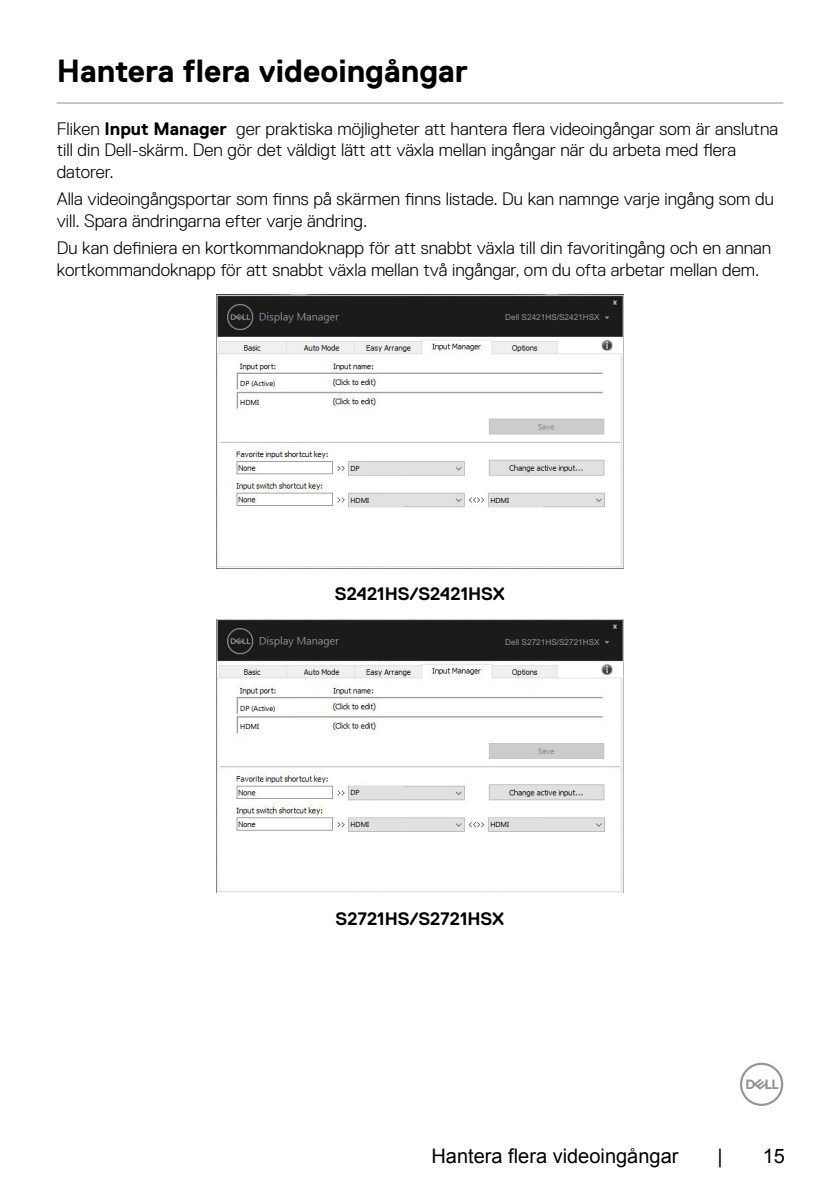
<style>
.page{position:relative;width:840px;height:1191px;background:#fff}
.page>*{position:absolute;margin:0;border:0;box-sizing:border-box;transform-origin:0 0}
.t1{font:700 32px "Dell Replica";color:#000}
.t2{font:20px "Arial";color:#000}
.t3{font:300 18px/21.6px "Dell Replica";color:#000}
.t4{font:700 18px "Dell Replica";color:#000}
.t5{font:8.2px "Arial";color:#939393}
.t6{font:7.2px "Ebrima";color:#000}
.s1{font-weight:700}
</style>
<div class="page">
<svg style="left:740px;top:1062px;width:42px;height:44px"></svg>
<hr style="left:57px;top:103px;width:725px;height:1px;background:#939598">
<img style="left:216px;top:295px;width:407px;height:273px">
<div style="left:239px;top:376px;width:53px;height:12px;background:#fff"></div>
<div style="left:239px;top:394px;width:53px;height:12px;background:#fff"></div>
<div style="left:522px;top:313px;width:88px;height:10px;background:#1b1b1b"></div>
<div style="left:349px;top:462px;width:53px;height:12px;background:#e1e1e1"></div>
<div style="left:349px;top:494px;width:53px;height:12px;background:#e1e1e1"></div>
<div style="left:489px;top:494px;width:53px;height:12px;background:#e1e1e1"></div>
<img style="left:216px;top:619px;width:407px;height:274px">
<div style="left:239px;top:700px;width:53px;height:12px;background:#fff"></div>
<div style="left:239px;top:719px;width:53px;height:12px;background:#fff"></div>
<div style="left:522px;top:638px;width:88px;height:10px;background:#1b1b1b"></div>
<div style="left:349px;top:786px;width:53px;height:12px;background:#e1e1e1"></div>
<div style="left:349px;top:818px;width:53px;height:12px;background:#e1e1e1"></div>
<div style="left:489px;top:818px;width:53px;height:12px;background:#e1e1e1"></div>
<h1 class="t1" style="left:57px;top:53px;width:412px">Hantera flera videoingångar</h1>
<p class="t3" style="left:57px;top:118px;width:722px">Fliken <span class="s1">Input Manager</span> ger praktiska möjligheter att hantera flera videoingångar som är anslutna till din Dell-skärm. Den gör det väldigt lätt att växla mellan ingångar när du arbeta med flera datorer.</p>
<p class="t3" style="left:57px;top:188px;width:718px">Alla videoingångsportar som finns på skärmen finns listade. Du kan namnge varje ingång som du vill. Spara ändringarna efter varje ändring.</p>
<p class="t3" style="left:57px;top:237px;width:715px">Du kan definiera en kortkommandoknapp för att snabbt växla till din favoritingång och en annan kortkommandoknapp för att snabbt växla mellan två ingångar, om du ofta arbetar mellan dem.</p>
<p class="t6" style="left:240px;top:378px;width:37px">DP (Active)</p>
<p class="t6" style="left:240px;top:397px;width:20px">HDMI</p>
<p class="t6" style="left:240px;top:703px;width:37px">DP (Active)</p>
<p class="t6" style="left:240px;top:721px;width:20px">HDMI</p>
<p class="t5" style="left:505px;top:313px;width:96px">Dell S2421HS/S2421HSX</p>
<p class="t6" style="left:350px;top:463px;width:11px">DP</p>
<p class="t6" style="left:350px;top:495px;width:20px">HDMI</p>
<p class="t6" style="left:490px;top:495px;width:20px">HDMI</p>
<p class="t4" style="left:335px;top:584px;width:171px">S2421HS/S2421HSX</p>
<p class="t5" style="left:505px;top:637px;width:96px">Dell S2721HS/S2721HSX</p>
<p class="t6" style="left:350px;top:787px;width:11px">DP</p>
<p class="t6" style="left:350px;top:819px;width:20px">HDMI</p>
<p class="t6" style="left:490px;top:819px;width:20px">HDMI</p>
<p class="t4" style="left:335px;top:908px;width:170px">S2721HS/S2721HSX</p>
<p class="t2" style="left:431px;top:1142px;width:248px">Hantera flera videoingångar</p>
<p class="t2" style="left:717px;top:1142px;width:7px">|</p>
<p class="t2" style="left:762px;top:1142px;width:24px">15</p>
</div>
